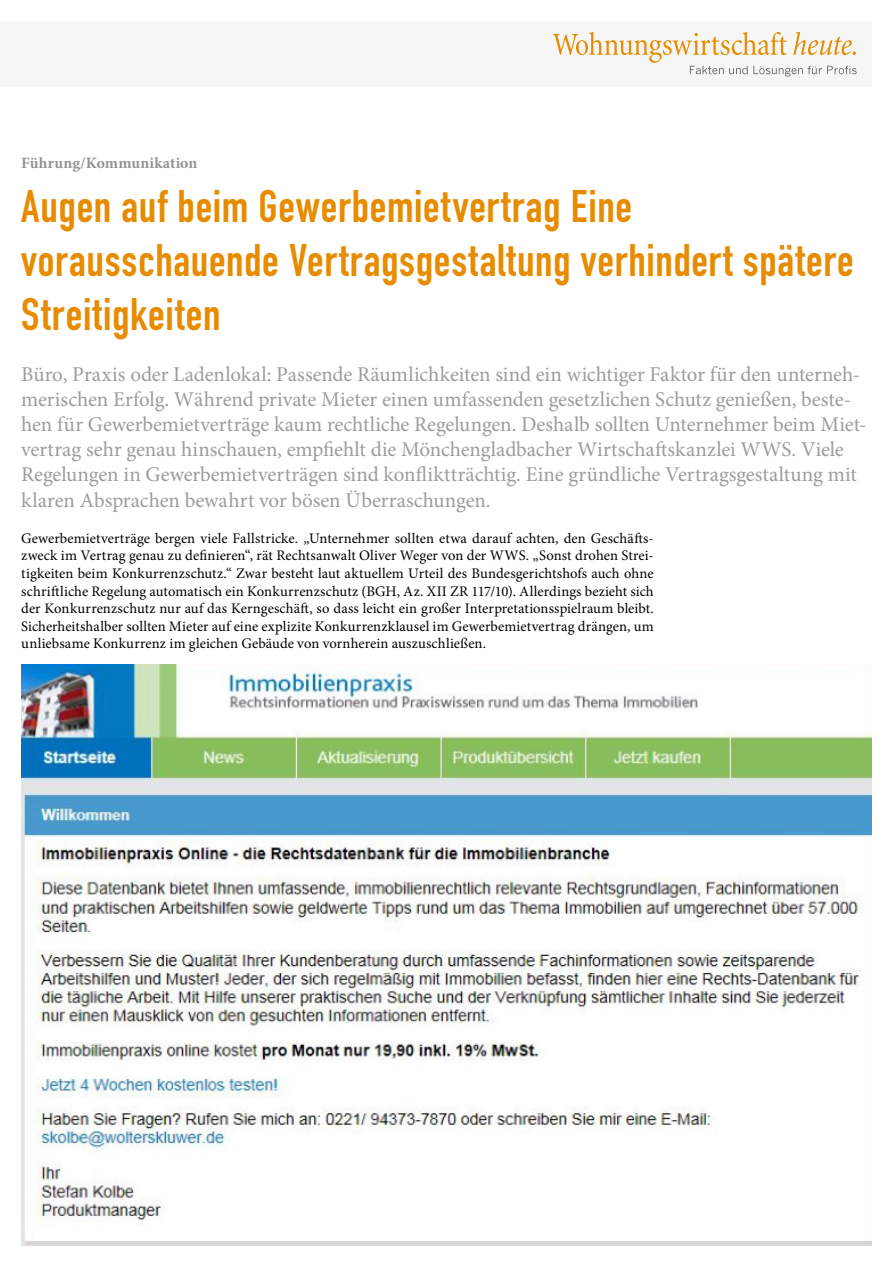
<style>
.page{position:relative;width:893px;height:1263px;background:#fff}
.page>*{position:absolute;margin:0;border:0;box-sizing:border-box;transform-origin:0 0}
.Überschrift_Groß{font:45px/54px "DIN Engschrift";letter-spacing:.015em;color:#e78b00}
.Anlesetext{font:21px/25.2px "Minion Pro";letter-spacing:-.005em;color:#9c9c9c}
.Kategorie{font:700 15.75px "Minion Pro";letter-spacing:.01em;color:#939393}
.Fließtext_erste_Zeil{font:14.7px/17.5px "Minion Pro";letter-spacing:.005em;color:#000;text-align:justify}
</style>
<div class="page">
<div style="left:0;top:21px;width:872px;height:66px;background:#f6f6f6"></div>
<svg style="left:553px;top:32px;width:304px;height:45px"></svg>
<img style="left:21px;top:664px;width:850px;height:581px">
<p class="Kategorie" style="left:21px;top:152px;width:177px">Führung/Kommunikation</p>
<p class="Überschrift_Groß" style="left:21px;top:180px;width:834px">Augen auf beim Gewerbemietvertrag Eine vorausschauende Vertragsgestaltung verhindert spätere<br>Streitigkeiten</p>
<p class="Anlesetext" style="left:21px;top:361px;width:847px">Büro, Praxis oder Ladenlokal: Passende Räumlichkeiten sind ein wichtiger Faktor für den unterneh&shy;merischen Erfolg. Während private Mieter einen umfassenden gesetzlichen Schutz genießen, beste&shy;hen für Gewerbemietverträge kaum rechtliche Regelungen. Deshalb sollten Unternehmer beim Miet&shy;vertrag sehr genau hinschauen, empfiehlt die Mönchengladbacher Wirtschaftskanzlei WWS. Viele Regelungen in Gewerbemietverträgen sind konfliktträchtig. Eine gründliche Vertragsgestaltung mit klaren Absprachen bewahrt vor bösen Überraschungen.</p>
<p class="Fließtext_erste_Zeil" style="left:21px;top:529px;width:634px">Gewerbemietverträge bergen viele Fallstricke. „Unternehmer sollten etwa darauf achten, den Geschäfts&shy;zweck im Vertrag genau zu definieren“, rät Rechtsanwalt Oliver Weger von der WWS. „Sonst drohen Strei&shy;tigkeiten beim Konkurrenzschutz.“ Zwar besteht laut aktuellem Urteil des Bundesgerichtshofs auch ohne schriftliche Regelung automatisch ein Konkurrenzschutz (BGH, Az. XII ZR 117/10). Allerdings bezieht sich der Konkurrenzschutz nur auf das Kerngeschäft, so dass leicht ein großer Interpretationsspielraum bleibt.<br>Sicherheitshalber sollten Mieter auf eine explizite Konkurrenzklausel im Gewerbemietvertrag drängen, um unliebsame Konkurrenz im gleichen Gebäude von vornherein auszuschließen.</p>
</div>
